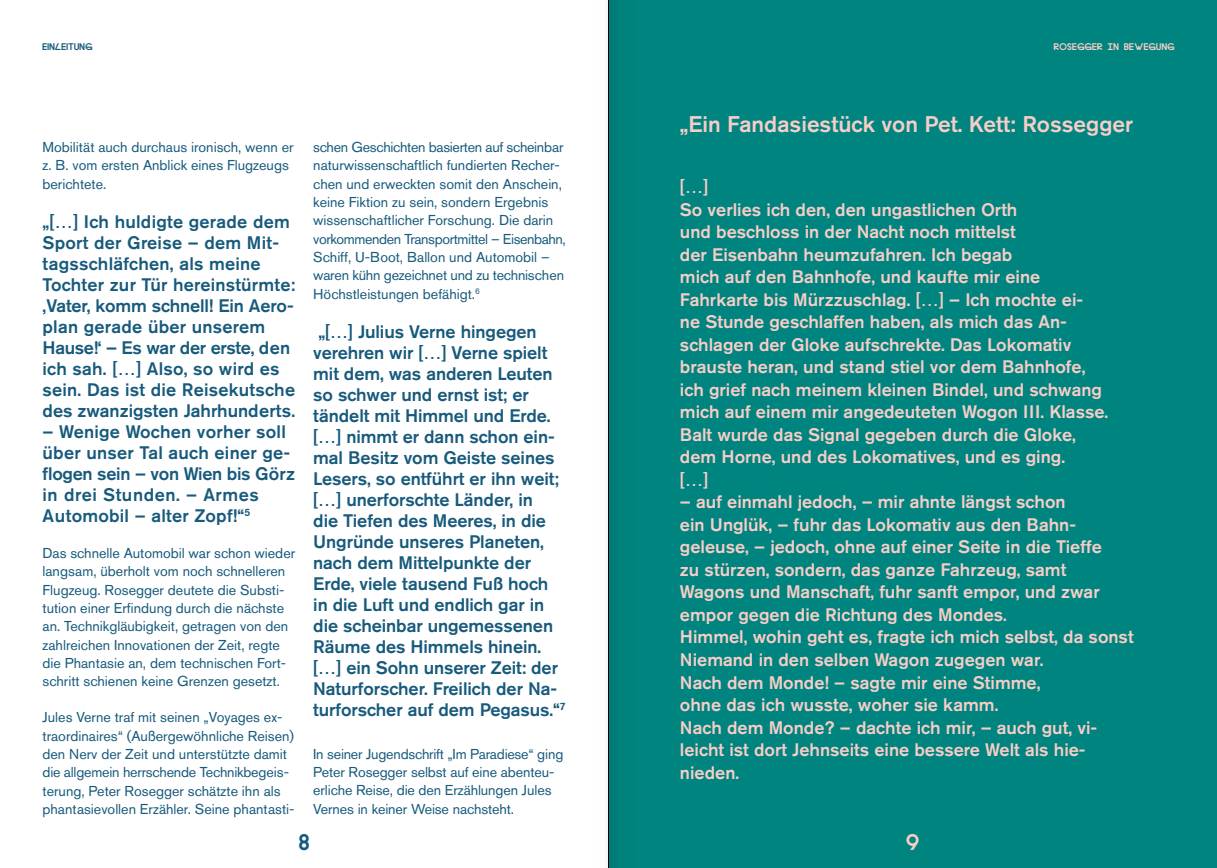
<style>
.page{position:relative;width:1217px;height:868px;background:#fff}
.page>*{position:absolute;margin:0;border:0;box-sizing:border-box;transform-origin:0 0}
.t1{font:500 22.5px "Akzidenz Grotesk Std";color:#f7cdc7}
.t2{font:21px "Lyno Stan";color:#175a7c}
.t3{font:21px "Lyno Stan";color:#f7cdc7}
.t4{font:500 18px/22.5px "Akzidenz Grotesk Std";color:#f7cdc7}
.t5{font:500 18px/21px "Akzidenz Grotesk Std";letter-spacing:-.005em;color:#175a7c}
.t6{font:500 18px/21px "Akzidenz Grotesk Std";letter-spacing:.015em;color:#175a7c}
.t7{font:14.25px/18.3px "Akzidenz Grotesk Std";color:#175a7c}
.t8{font:9px "Lyno Stan";letter-spacing:.05em;color:#f7cdc7}
.t9{font:9px "Lyno Stan";letter-spacing:.05em;color:#175a7c}
</style>
<div class="page">
<div style="left:608px;top:0;width:608px;height:867px;background:#00847f"></div>
<svg style="left:607px;top:0;width:1px;height:867px"></svg>
<hr style="left:608px;top:0;width:1px;height:867px;background:#000">
<p class="t9" style="left:43px;top:39px;width:51px">EINLEITUNG</p>
<p class="t7" style="left:43px;top:138px;width:252px">Mobilität auch durchaus ironisch, wenn er z. B. vom ersten Anblick eines Flugzeugs berichtete.</p>
<p class="t6" style="left:43px;top:210px;width:254px">„[…] Ich huldigte gerade dem<br>Sport der Greise – dem Mit&shy;tagsschläfchen, als meine<br>Tochter zur Tür hereinstürmte: ‚Vater, komm schnell! Ein Aero&shy;plan gerade über unserem<br>Hause!‘ – Es war der erste, den ich sah. […] Also, so wird es sein. Das ist die Reisekutsche des zwanzigsten Jahrhunderts.</p>
<p class="t6" style="left:43px;top:420px;width:254px">– Wenige Wochen vorher soll über unser Tal auch einer ge&shy;flogen sein – von Wien bis Görz in drei Stunden. – Armes<br>Automobil – alter Zopf!“<sup>5</sup></p>
<p class="t7" style="left:43px;top:543px;width:254px">Das schnelle Automobil war schon wieder langsam, überholt vom noch schnelleren Flugzeug. Rosegger deutete die Substi&shy;tution einer Erfindung durch die nächste an. Technikgläubigkeit, getragen von den zahlreichen Innovationen der Zeit, regte die Phantasie an, dem technischen Fort&shy;schritt schienen keine Grenzen gesetzt.</p>
<p class="t7" style="left:43px;top:708px;width:253px">Jules Verne traf mit seinen „Voyages ex&shy;traordinaires“ (Außergewöhnliche Reisen) den Nerv der Zeit und unterstützte damit die allgemein herrschende Technikbegeis&shy;terung, Peter Rosegger schätzte ihn als phantasievollen Erzähler. Seine phantasti-</p>
<p class="t7" style="left:313px;top:138px;width:254px">schen Geschichten basierten auf scheinbar naturwissenschaftlich fundierten Recher&shy;chen und erweckten somit den Anschein, keine Fiktion zu sein, sondern Ergebnis wissenschaftlicher Forschung. Die darin vorkommenden Transportmittel – Eisenbahn, Schiff, U-Boot, Ballon und Automobil – waren kühn gezeichnet und zu technischen Höchstleistungen befähigt.<sup>6</sup></p>
<p class="t5" style="left:313px;top:320px;width:254px">„[…] Julius Verne hingegen verehren wir […] Verne spielt mit dem, was anderen Leuten so schwer und ernst ist; er tändelt mit Himmel und Erde. […] nimmt er dann schon ein&shy;mal Besitz vom Geiste seines<br>Lesers, so entführt er ihn weit; […] unerforschte Länder, in<br>die Tiefen des Meeres, in die<br>Ungründe unseres Planeten, nach dem Mittelpunkte der<br>Erde, viele tausend Fuß hoch in die Luft und endlich gar in die scheinbar ungemessenen<br>Räume des Himmels hinein. […] ein Sohn unserer Zeit: der<br>Naturforscher. Freilich der Na&shy;turforscher auf dem Pegasus.“<sup>7</sup></p>
<p class="t7" style="left:313px;top:744px;width:251px">In seiner Jugendschrift „Im Paradiese“ ging Peter Rosegger selbst auf eine abenteu&shy;erliche Reise, die den Erzählungen Jules Vernes in keiner Weise nachsteht.</p>
<h2 class="t2" style="left:299px;top:824px;width:12px">8</h2>
<p class="t8" style="left:1053px;top:39px;width:122px">ROSEGGER IN BEWEGUNG</p>
<h1 class="t1" style="left:679px;top:110px;width:454px">„Ein Fandasiestück von Pet. Kett: Rossegger</h1>
<p class="t4" style="left:679px;top:175px;width:430px">[…]<br>So verlies ich den, den ungastlichen Orth<br>und beschloss in der Nacht noch mittelst<br>der Eisenbahn heumzufahren. Ich begab<br>mich auf den Bahnhofe, und kaufte mir eine Fahrkarte bis Mürzzuschlag. […] – Ich mochte ei-<br>ne Stunde geschlaffen haben, als mich das An&shy;schlagen der Gloke aufschrekte. Das Lokomativ brauste heran, und stand stiel vor dem Bahnhofe, ich grief nach meinem kleinen Bindel, und schwang mich auf einem mir angedeuteten Wogon III. Klasse.<br>Balt wurde das Signal gegeben durch die Gloke, dem Horne, und des Lokomatives, und es ging.<br>[…]</p>
<p class="t4" style="left:679px;top:490px;width:455px">– auf einmahl jedoch, – mir ahnte längst schon<br>ein Unglük, – fuhr das Lokomativ aus den Bahn&shy;geleuse, – jedoch, ohne auf einer Seite in die Tieffe<br>zu stürzen, sondern, das ganze Fahrzeug, samt Wagons und Manschaft, fuhr sanft empor, und zwar empor gegen die Richtung des Mondes.<br>Himmel, wohin geht es, fragte ich mich selbst, da sonst Niemand in den selben Wagon zugegen war.<br>Nach dem Monde! – sagte mir eine Stimme,<br>ohne das ich wusste, woher sie kamm.<br>Nach dem Monde? – dachte ich mir, – auch gut, vi&shy;leicht ist dort Jehnseits eine bessere Welt als hie&shy;nieden.</p>
<h2 class="t3" style="left:906px;top:824px;width:14px">9</h2>
</div>
